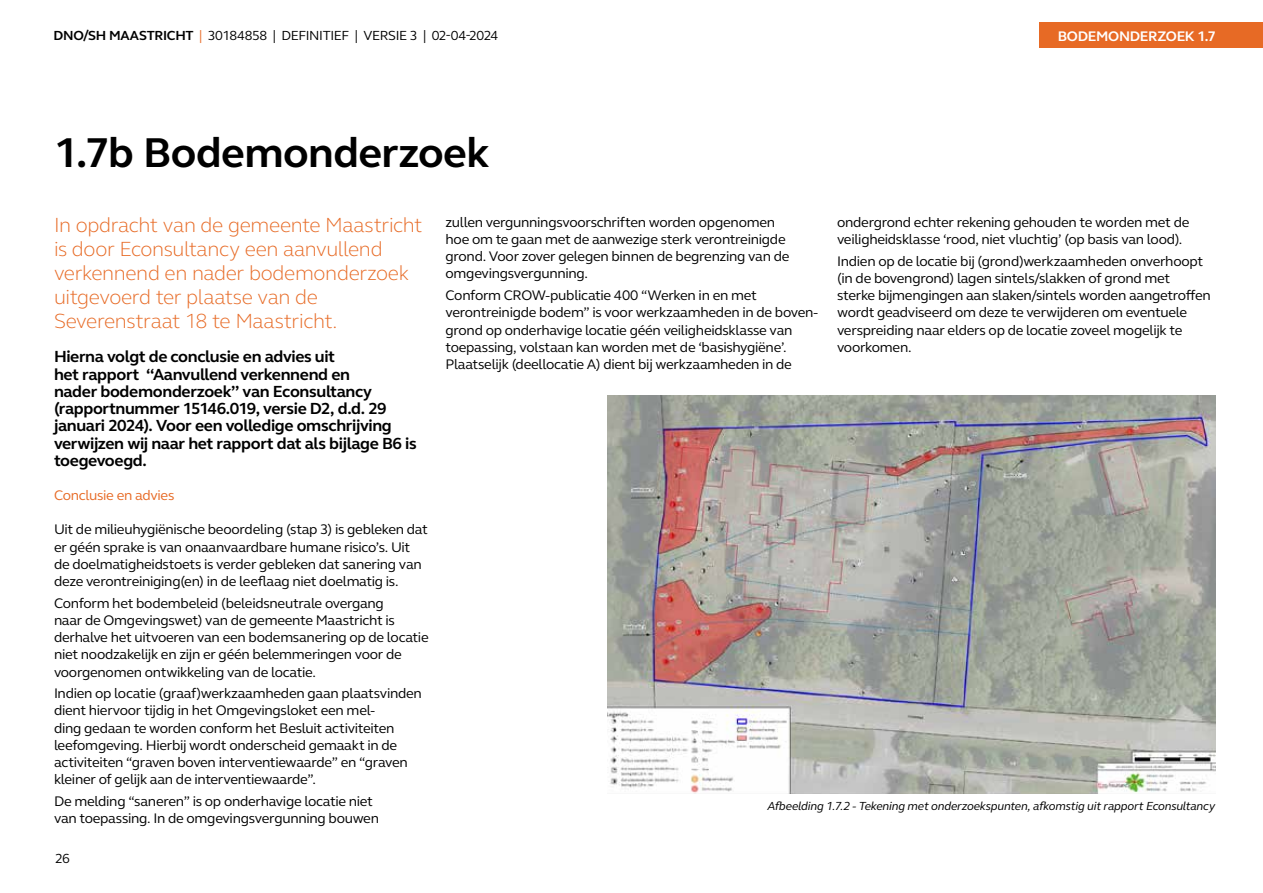
<style>
.page{position:relative;width:1263px;height:893px;background:#fff}
.page>*{position:absolute;margin:0;border:0;box-sizing:border-box;transform-origin:0 0}
.t1{font:700 42.75px "FS Elliot Pro";letter-spacing:-.01em;color:#000}
.t2{font:300 21px/24px "FS Elliot Pro";letter-spacing:-.015em;color:#e76a25}
.t3{font:700 16.5px/17.2px "FS Elliot Pro";letter-spacing:-.02em;color:#000}
.t4{font:14.25px/17.2px "FS Elliot Pro";letter-spacing:-.02em;color:#000}
.t5{font:14.25px "FS Elliot Pro";letter-spacing:-.02em;color:#e76a25}
.t6{font:700 14.25px "FS Elliot Pro";letter-spacing:-.02em;color:#fff}
.t7{font:13.5px "FS Elliot Pro";letter-spacing:-.025em;color:#000}
.t8{font:italic 12px "FS Elliot Pro";letter-spacing:-.015em;color:#000}
.s1{font-weight:700}
.s2{color:#e76a25}
</style>
<div class="page">
<div style="left:1040px;top:22px;width:223px;height:26px;background:#e76a25"></div>
<img style="left:608px;top:396px;width:607px;height:398px">
<p class="t7" style="left:54px;top:26px;width:446px"><span class="s1">DNO/SH MAASTRICHT</span> <span class="s2">|</span> 30184858 | DEFINITIEF | VERSIE 3 | 02-04-2024</p>
<h1 class="t1" style="left:54px;top:124px;width:437px">1.7b Bodemonderzoek</h1>
<p class="t6" style="left:1058px;top:26px;width:160px">BODEMONDERZOEK 1.7</p>
<h2 class="t2" style="left:54px;top:212px;width:370px">In opdracht van de gemeente Maastricht is door Econsultancy een aanvullend verkennend en nader bodemonderzoek uitgevoerd ter plaatse van de Severenstraat 18 te Maastricht.</h2>
<p class="t3" style="left:54px;top:348px;width:364px">Hierna volgt de conclusie en advies uit<br>het rapport ‘‘Aanvullend verkennend en<br>nader bodemonderzoek’’ van Econsultancy (rapportnummer 15146.019, versie D2, d.d. 29 januari 2024). Voor een volledige omschrijving verwijzen wij naar het rapport dat als bijlage B6 is toegevoegd.</p>
<p class="t5" style="left:54px;top:486px;width:122px">Conclusie en advies</p>
<p class="t4" style="left:54px;top:520px;width:375px">Uit de milieuhygiënische beoordeling (stap 3) is gebleken dat er géén sprake is van onaanvaardbare humane risico’s. Uit de doelmatigheidstoets is verder gebleken dat sanering van deze verontreiniging(en) in de leeflaag niet doelmatig is.</p>
<p class="t4" style="left:54px;top:594px;width:376px">Conform het bodembeleid (beleidsneutrale overgang<br>naar de Omgevingswet) van de gemeente Maastricht is derhalve het uitvoeren van een bodemsanering op de locatie niet noodzakelijk en zijn er géén belemmeringen voor de voorgenomen ontwikkeling van de locatie.</p>
<p class="t4" style="left:54px;top:684px;width:369px">Indien op locatie (graaf)werkzaamheden gaan plaatsvinden dient hiervoor tijdig in het Omgevingsloket een mel-<br>ding gedaan te worden conform het Besluit activiteiten leefomgeving. Hierbij wordt onderscheid gemaakt in de activiteiten “graven boven interventiewaarde” en “graven kleiner of gelijk aan de interventiewaarde”.</p>
<p class="t4" style="left:54px;top:792px;width:326px">De melding “saneren” is op onderhavige locatie niet van toepassing. In de omgevingsvergunning bouwen</p>
<p class="t7" style="left:55px;top:850px;width:16px">26</p>
<p class="t4" style="left:446px;top:213px;width:345px">zullen vergunningsvoorschriften worden opgenomen hoe om te gaan met de aanwezige sterk verontreinigde grond. Voor zover gelegen binnen de begrenzing van de omgevingsvergunning.</p>
<p class="t4" style="left:446px;top:286px;width:374px">Conform CROW-publicatie 400 “Werken in en met verontreinigde bodem” is voor werkzaamheden in de boven&shy;grond op onderhavige locatie géén veiligheidsklasse van toepassing, volstaan kan worden met de ‘basishygiëne’.<br>Plaatselijk (deellocatie A) dient bij werkzaamheden in de</p>
<p class="t4" style="left:837px;top:213px;width:354px">ondergrond echter rekening gehouden te worden met de veiligheidsklasse ‘rood, niet vluchtig’ (op basis van lood).</p>
<p class="t4" style="left:837px;top:252px;width:375px">Indien op de locatie bij (grond)werkzaamheden onverhoopt (in de bovengrond) lagen sintels/slakken of grond met sterke bijmengingen aan slaken/sintels worden aangetroffen wordt geadviseerd om deze te verwijderen om eventuele verspreiding naar elders op de locatie zoveel mogelijk te voorkomen.</p>
<p class="t8" style="left:767px;top:798px;width:449px">Afbeelding 1.7.2 - Tekening met onderzoekspunten, afkomstig uit rapport Econsultancy</p>
</div>
